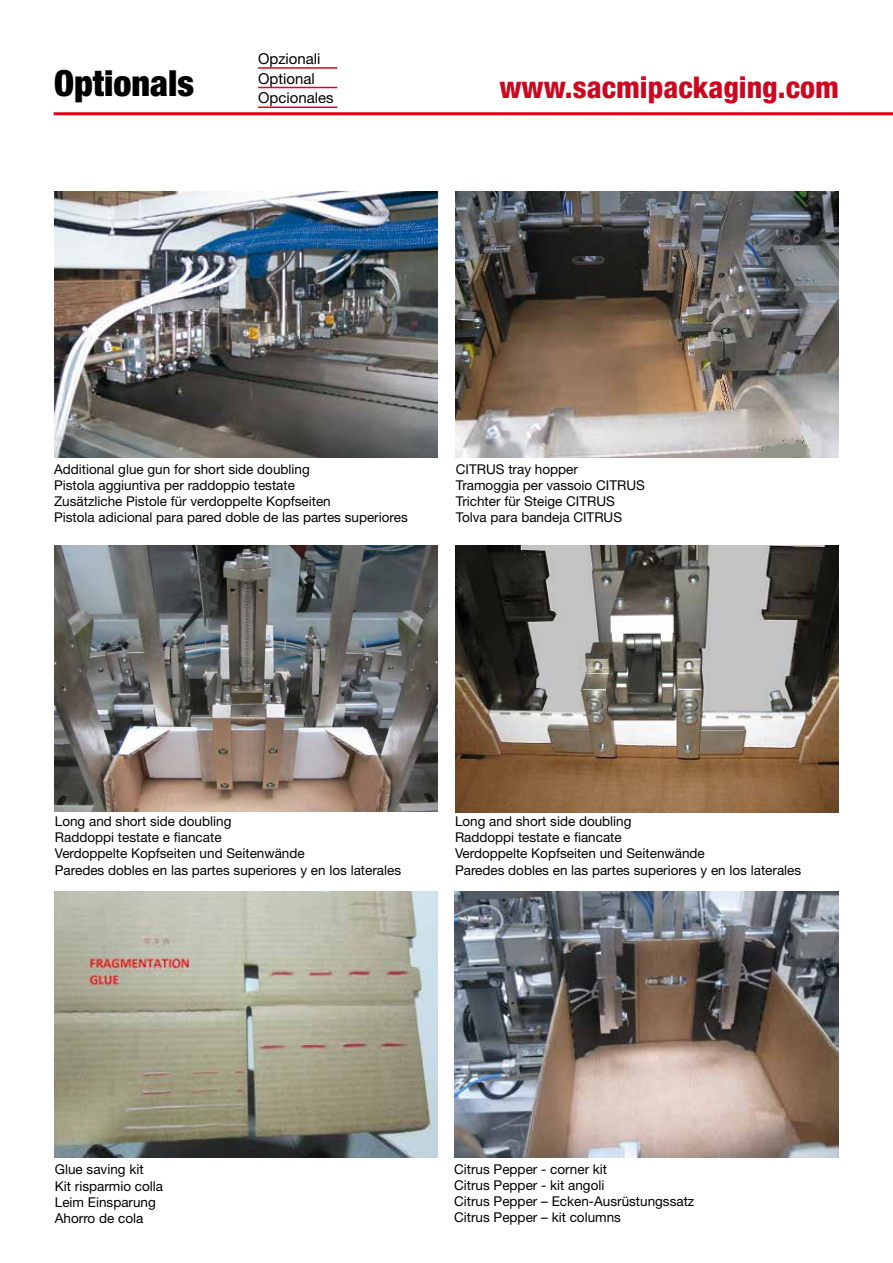
<style>
.page{position:relative;width:893px;height:1263px;background:#fff}
.page>*{position:absolute;margin:0;border:0;box-sizing:border-box;transform-origin:0 0}
.t1{font:900 condensed 36px "Helvetica Neue LT Std";color:#000}
.t2{font:800 condensed 30px "Helvetica Neue LT Std";color:#cd071e}
.t3{font:15px/19.5px "Helvetica Neue LT Std";color:#000}
.t4{font:13.5px/16.2px "Helvetica Neue LT Std";color:#000}
</style>
<div class="page">
<hr style="left:54px;top:112px;width:839px;height:3px;background:#e2001a">
<hr style="left:258px;top:67px;width:79px;height:2px;background:#e2001a">
<hr style="left:258px;top:87px;width:79px;height:1px;background:#e2001a">
<hr style="left:258px;top:107px;width:79px;height:1px;background:#e2001a">
<img style="left:455px;top:546px;width:384px;height:266px">
<img style="left:455px;top:192px;width:384px;height:266px">
<img style="left:54px;top:546px;width:384px;height:266px">
<img style="left:54px;top:191px;width:384px;height:266px">
<img style="left:54px;top:892px;width:384px;height:266px">
<img style="left:454px;top:892px;width:384px;height:266px">
<h1 class="t1" style="left:54px;top:61px;width:142px">Optionals</h1>
<p class="t3" style="left:258px;top:49px;width:77px">Opzionali<br>Optional<br>Opcionales</p>
<h2 class="t2" style="left:499px;top:69px;width:341px">www.sacmipackaging.com</h2>
<p class="t4" style="left:54px;top:461px;width:355px">Additional glue gun for short side doubling<br>Pistola aggiuntiva per raddoppio testate<br>Zusätzliche Pistole für verdoppelte Kopfseiten<br>Pistola adicional para pared doble de las partes superiores</p>
<p class="t4" style="left:456px;top:460px;width:191px">CITRUS tray hopper<br>Tramoggia per vassoio CITRUS<br>Trichter für Steige CITRUS<br>Tolva para bandeja CITRUS</p>
<p class="t4" style="left:55px;top:813px;width:348px">Long and short side doubling<br>Raddoppi testate e fiancate<br>Verdoppelte Kopfseiten und Seitenwände<br>Paredes dobles en las partes superiores y en los laterales</p>
<p class="t4" style="left:455px;top:813px;width:348px">Long and short side doubling<br>Raddoppi testate e fiancate<br>Verdoppelte Kopfseiten und Seitenwände<br>Paredes dobles en las partes superiores y en los laterales</p>
<p class="t4" style="left:55px;top:1161px;width:110px">Glue saving kit<br>Kit risparmio colla<br>Leim Einsparung<br>Ahorro de cola</p>
<p class="t4" style="left:454px;top:1161px;width:242px">Citrus Pepper - corner kit<br>Citrus Pepper - kit angoli<br>Citrus Pepper – Ecken-Ausrüstungssatz<br>Citrus Pepper – kit columns</p>
</div>
